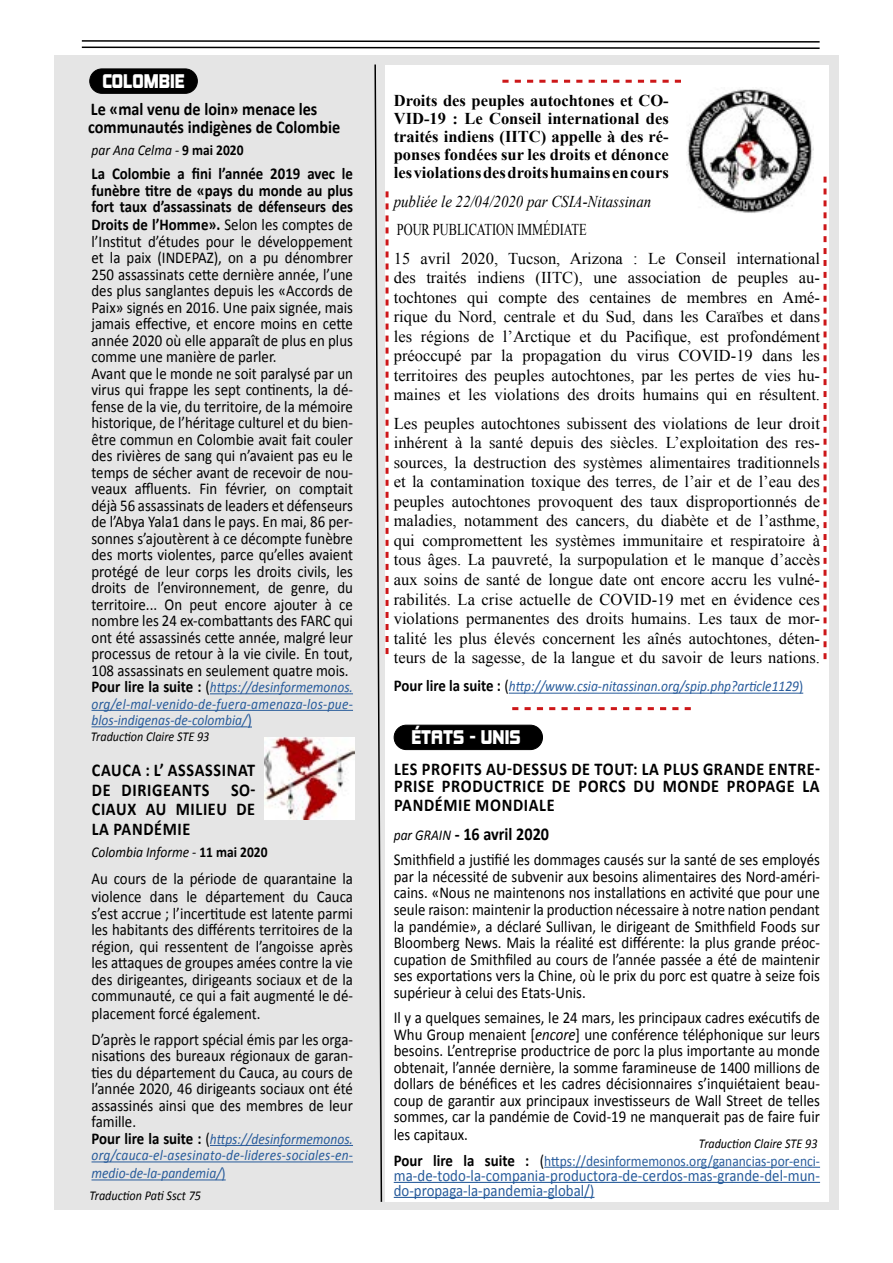
<style>
.page{position:relative;width:893px;height:1263px;background:#fff}
.page>*{position:absolute;margin:0;border:0;box-sizing:border-box;transform-origin:0 0}
.t1{font:700 18px/19.5px "Calibri";letter-spacing:.04em;color:#000;scale:.9 1}
.t2{font:700 18px/18px "Calibri";color:#000;scale:.9 1}
.t3{font:18px "Kimberley Bl";color:#fff}
.t4{font:16.5px/16.5px "Calibri";color:#000;text-align:justify;scale:.9 1}
.t5{font:16.5px/19.5px "Times New Roman";color:#000;text-align:justify}
.t6{font:700 16.5px/18px "Times New Roman";color:#000;text-align:justify}
.t7{font:700 16.5px/16.5px "Calibri";color:#000;text-align:justify;scale:.9 1}
.t8{font:16.5px/15px "Calibri";letter-spacing:.005em;color:#275b9b;scale:.9 1}
.t9{font:16.5px/28.5px "Times New Roman";color:#000;scale:.75 1}
.t10{font:italic 16.5px "Times New Roman";color:#000;scale:.9 1}
.t11{font:italic 15px/16.5px "Calibri";color:#275b9b;text-align:justify;scale:.9 1}
.t12{font:15px "Calibri";color:#275b9b;scale:.9 1}
.t13{font:italic 15px "Calibri";color:#000;scale:.9 1}
.t14{font:italic 13.5px "Calibri";color:#000;scale:.9 1}
.s1{font-weight:700;font-style:normal;font-size:16.5px;color:#000}
.s2{font-style:normal;font-size:16.5px;color:#000}
.s3{font-style:normal}
.s4{font-weight:700;font-style:normal}
.s5{font-weight:700}
.s6{font-style:normal;font-size:16.5px}
.s7{font-weight:400;font-style:italic;font-size:15px}
.s8{font-style:italic}
.s9{font-weight:700;font-size:16.5px;color:#000}
.s10{font-size:16.5px;color:#000}
</style>
<div class="page">
<div style="left:54px;top:55px;width:785px;height:1155px;background:#e5e5e5"></div>
<svg style="left:81px;top:40px;width:739px;height:9px"></svg>
<div style="left:385px;top:66px;width:443px;height:1136px;background:#fff"></div>
<hr style="left:509px;top:693px;width:294px;height:1px;background:#275b9b">
<hr style="left:544px;top:1167px;width:276px;height:1px;background:#275b9b">
<hr style="left:394px;top:1182px;width:426px;height:1px;background:#275b9b">
<hr style="left:394px;top:1197px;width:200px;height:1px;background:#275b9b">
<div style="left:394px;top:725px;width:148px;height:25px;background:#000;border-radius:12px"></div>
<div style="left:394px;top:725px;width:149px;height:25px;border:1px solid #000;border-radius:12px"></div>
<div style="left:90px;top:69px;width:107px;height:24px;background:#000;border-radius:12px"></div>
<div style="left:89px;top:69px;width:109px;height:25px;border:1px solid #000;border-radius:12px"></div>
<hr style="left:210px;top:693px;width:143px;height:1px;background:#275b9b">
<hr style="left:92px;top:710px;width:261px;height:1px;background:#275b9b">
<hr style="left:92px;top:726px;width:155px;height:1px;background:#275b9b">
<hr style="left:210px;top:1145px;width:143px;height:1px;background:#275b9b">
<hr style="left:92px;top:1161px;width:261px;height:1px;background:#275b9b">
<hr style="left:92px;top:1179px;width:134px;height:1px;background:#275b9b">
<svg style="left:502px;top:80px;width:179px;height:3px"></svg>
<img style="left:265px;top:738px;width:90px;height:81px">
<svg style="left:512px;top:707px;width:179px;height:3px"></svg>
<svg style="left:374px;top:64px;width:15px;height:1138px"></svg>
<svg style="left:823px;top:177px;width:3px;height:482px"></svg>
<img style="left:687px;top:89px;width:126px;height:124px">
<p class="t3" style="left:102px;top:70px;width:84px">COLOMBIE</p>
<p class="t2" style="left:88px;top:100px;width:282px">Le «mal venu de loin» menace les communautés indigènes de Colombie</p>
<p class="t6" style="left:394px;top:91px;width:277px">Droits des peuples autochtones et CO-VID-19 : Le Conseil international des traités indiens (IITC) appelle à des ré&shy;ponses fondées sur les droits et dénonce les violations des droits humains en cours</p>
<p class="t10" style="left:394px;top:190px;width:288px">publiée le 22/04/2020 par CSIA-Nitassinan</p>
<p class="t9" style="left:394px;top:215px;width:570px">POUR PUBLICATION IMMÉDIATE<br>15 avril 2020, Tucson, Arizona : Le Conseil international</p>
<p class="t5" style="left:394px;top:268px;width:428px">des traités indiens (IITC), une association de peuples au&shy;tochtones qui compte des centaines de membres en Amé&shy;rique du Nord, centrale et du Sud, dans les Caraïbes et dans les régions de l’Arctique et du Pacifique, est profondément préoccupé par la propagation du virus COVID-19 dans les territoires des peuples autochtones, par les pertes de vies hu&shy;maines et les violations des droits humains qui en résultent.</p>
<p class="t5" style="left:394px;top:413px;width:428px">Les peuples autochtones subissent des violations de leur droit inhérent à la santé depuis des siècles. L’exploitation des res&shy;sources, la destruction des systèmes alimentaires traditionnels et la contamination toxique des terres, de l’air et de l’eau des peuples autochtones provoquent des taux disproportionnés de maladies, notamment des cancers, du diabète et de l’asthme, qui compromettent les systèmes immunitaire et respiratoire à tous âges. La pauvreté, la surpopulation et le manque d’accès aux soins de santé de longue date ont encore accru les vulné&shy;rabilités. La crise actuelle de COVID-19 met en évidence ces violations permanentes des droits humains. Les taux de mor&shy;talité les plus élevés concernent les aînés autochtones, déten&shy;teurs de la sagesse, de la langue et du savoir de leurs nations.</p>
<p class="t11" style="left:394px;top:677px;width:456px"><span class="s1">Pour lire la suite :</span> <span class="s2">(</span>http://www.csia-nitassinan.org/spip.php?article1129<span class="s3">)</span></p>
<p class="t13" style="left:92px;top:141px;width:170px">par Ana Celma - <span class="s4">9 mai 2020</span></p>
<p class="t7" style="left:92px;top:165px;width:292px">La Colombie a fini l’année 2019 avec le funèbre titre de «pays du monde au plus fort taux d’assassinats de défenseurs des</p>
<p class="t4" style="left:92px;top:216px;width:292px;text-align:left"><span class="s5">Droits de l’Homme».</span> Selon les comptes de l’Institut d’études pour le développement et la paix (INDEPAZ), on a pu dénombrer 250 assassinats cette dernière année, l’une des plus sanglantes depuis les «Accords de Paix» signés en 2016. Une paix signée, mais jamais effective, et encore moins en cette année 2020 où elle apparaît de plus en plus comme une manière de parler.<br>Avant que le monde ne soit paralysé par un virus qui frappe les sept continents, la dé&shy;fense de la vie, du territoire, de la mémoire historique, de l’héritage culturel et du bien&shy;être commun en Colombie avait fait couler des rivières de sang qui n’avaient pas eu le temps de sécher avant de recevoir de nou&shy;veaux affluents. Fin février, on comptait déjà 56 assassinats de leaders et défenseurs de l’Abya Yala1 dans le pays. En mai, 86 per&shy;sonnes s’ajoutèrent à ce décompte funèbre des morts violentes, parce qu’elles avaient protégé de leur corps les droits civils, les droits de l’environnement, de genre, du territoire... On peut encore ajouter à ce nombre les 24 ex-combattants des FARC qui ont été assassinés cette année, malgré leur processus de retour à la vie civile. En tout, 108 assassinats en seulement quatre mois.</p>
<p class="t11" style="left:92px;top:678px;width:292px"><span class="s1">Pour lire la suite :</span> <span class="s2">(</span>https://desinformemonos. org/el-mal-venido-de-fuera-amenaza-los-pue&shy;blos-indigenas-de-colombia/<span class="s6">)</span></p>
<p class="t1" style="left:92px;top:759px;width:183px;text-align:justify">CAUCA : L’ ASSASSINAT DE DIRIGEANTS SO-CIAUX AU MILIEU DE LA PANDÉMIE</p>
<p class="t13" style="left:92px;top:843px;width:197px">Colombia Informe - <span class="s4">11 mai 2020</span></p>
<p class="t4" style="left:92px;top:869px;width:292px;line-height:18px">Au cours de la période de quarantaine la violence dans le département du Cauca</p>
<p class="t4" style="left:92px;top:904px;width:292px">s’est accrue ; l’incertitude est latente parmi les habitants des différents territoires de la région, qui ressentent de l’angoisse après les attaques de groupes amées contre la vie des dirigeantes, dirigeants sociaux et de la communauté, ce qui a fait augmenté le dé-</p>
<p class="t4" style="left:92px;top:1000px;width:292px;line-height:25.5px">placement forcé également.<br>D’après le rapport spécial émis par les orga-</p>
<p class="t4" style="left:92px;top:1047px;width:292px">nisations des bureaux régionaux de garan&shy;ties du département du Cauca, au cours de l’année 2020, 46 dirigeants sociaux ont été assassinés ainsi que des membres de leur famille.</p>
<p class="t11" style="left:92px;top:1130px;width:292px"><span class="s1">Pour lire la suite :</span> <span class="s2">(</span>https://desinformemonos. org/cauca-el-asesinato-de-lideres-sociales-en-</p>
<p class="t11" style="left:92px;top:1164px;width:151px">medio-de-la-pandemia/<span class="s3">)</span></p>
<p class="t14" style="left:91px;top:728px;width:133px">Traduction Claire STE 93</p>
<p class="t3" style="left:411px;top:726px;width:111px">ÉTATS - UNIS</p>
<p class="t1" style="left:394px;top:760px;width:475px;line-height:16.5px">LES PROFITS AU-DESSUS DE TOUT: LA PLUS GRANDE ENTRE-<br>PRISE PRODUCTRICE DE PORCS DU MONDE PROPAGE LA</p>
<p class="t1" style="left:394px;top:790px;width:180px;line-height:28.5px">PANDÉMIE MONDIALE <span class="s7">par GRAIN</span> - 16 avril 2020</p>
<p class="t4" style="left:394px;top:851px;width:475px">Smithfield a justifié les dommages causés sur la santé de ses employés par la nécessité de subvenir aux besoins alimentaires des Nord-améri&shy;cains. «Nous ne maintenons nos installations en activité que pour une seule raison: maintenir la production nécessaire à notre nation pendant la pandémie», a déclaré Sullivan, le dirigeant de Smithfield Foods sur Bloomberg News. Mais la réalité est différente: la plus grande préoc&shy;cupation de Smithfiled au cours de l’année passée a été de maintenir ses exportations vers la Chine, où le prix du porc est quatre à seize fois supérieur à celui des Etats-Unis.</p>
<p class="t4" style="left:394px;top:1008px;width:475px">Il y a quelques semaines, le 24 mars, les principaux cadres exécutifs de Whu Group menaient [<span class="s8">encore</span>] une conférence téléphonique sur leurs besoins. L’entreprise productrice de porc la plus importante au monde obtenait, l’année dernière, la somme faramineuse de 1400 millions de dollars de bénéfices et les cadres décisionnaires s’inquiétaient beau&shy;coup de garantir aux principaux investisseurs de Wall Street de telles sommes, car la pandémie de Covid-19 ne manquerait pas de faire fuir</p>
<p class="t4" style="left:394px;top:1125px;width:84px">les capitaux.</p>
<p class="t12" style="left:394px;top:1151px;width:475px"><span class="s9">Pour lire la suite :</span> <span class="s10">(</span>https://desinformemonos.org/ganancias-por-enci-</p>
<p class="t8" style="left:394px;top:1167px;width:475px">ma-de-todo-la-compania-productora-de-cerdos-mas-grande-del-mun&shy;do-propaga-la-pandemia-global/)</p>
<p class="t14" style="left:699px;top:1134px;width:133px">Traduction Claire STE 93</p>
<p class="t14" style="left:90px;top:1187px;width:125px">Traduction Pati Ssct 75</p>
</div>
